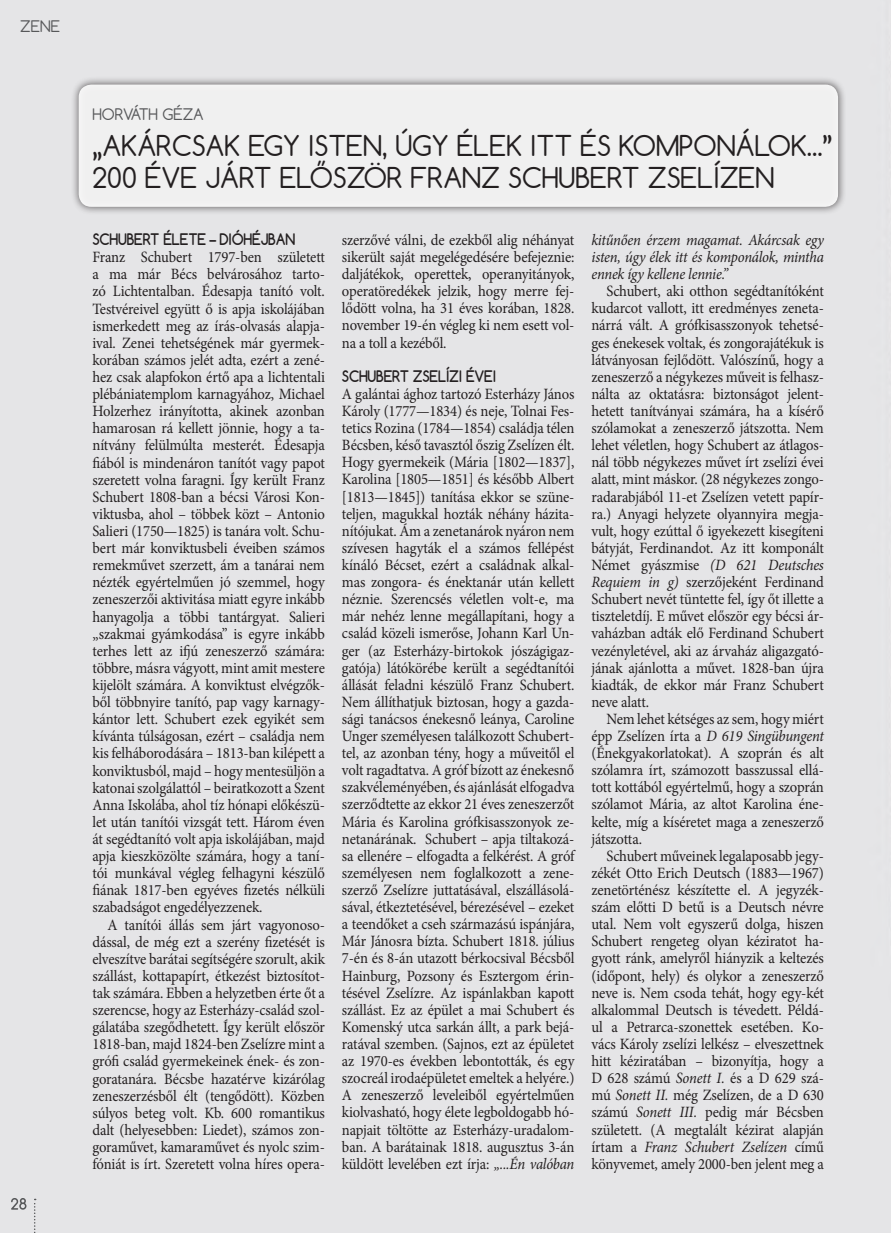
<style>
.page{position:relative;width:891px;height:1233px;background:#fff}
.page>*{position:absolute;margin:0;border:0;box-sizing:border-box;transform-origin:0 0}
.cim{font:27px "Comfortaa";color:#231f20}
.bekezd_nélkul{font:15.75px/17.1px "Minion Pro";letter-spacing:-.01em;color:#231f20;text-align:justify;scale:.93 1}
.szoveg{font:15.75px/17.1px "Minion Pro";letter-spacing:-.01em;color:#231f20;text-align:justify;scale:.93 1}
.bekezd_nélkul-2{font:italic 15.75px/17.1px "Minion Pro";letter-spacing:-.02em;color:#231f20;text-align:justify;scale:.93 1}
.ALCIM_SZOVEGBEN{font:700 15px "Comfortaa";letter-spacing:-.01em;color:#231f20;scale:.93 1}
.szerzo{font:15px "Comfortaa";color:#57585a}
.rovat{font:15px "Comfortaa";color:#57585a}
.s1{font-style:italic}
</style>
<div class="page">
<div style="left:71px;top:77px;width:775px;height:138px;background:#231f20;opacity:.75"></div>
<div style="left:79px;top:85px;width:759px;height:122px;background:#f0f0f0;border-radius:13px"></div>
<svg style="left:11px;top:1197px;width:15px;height:12px"></svg>
<svg style="left:34px;top:1198px;width:2px;height:35px"></svg>
<p class="rovat" style="left:20px;top:17px;width:41px">ZENE</p>
<p class="szerzo" style="left:93px;top:104px;width:113px">HORVÁTH GÉZA</p>
<p class="cim" style="left:93px;top:128px;width:742px">„AKÁRCSAK EGY ISTEN, ÚGY ÉLEK ITT ÉS KOMPONÁLOK...”</p>
<p class="cim" style="left:93px;top:161px;width:683px">200 ÉVE JÁRT ELŐSZÖR FRANZ SCHUBERT ZSELÍZEN</p>
<p class="ALCIM_SZOVEGBEN" style="left:93px;top:230px;width:219px">SCHUBERT ÉLETE – DIÓHÉJBAN</p>
<p class="bekezd_nélkul" style="left:93px;top:249px;width:251px">Franz Schubert 1797-ben született a ma már Bécs belvárosához tarto&shy;zó Lichtentalban. Édesapja tanító volt.<br>Testvéreivel együtt ő is apja iskolájában ismerkedett meg az írás-olvasás alapja&shy;ival. Zenei tehetségének már gyermek&shy;korában számos jelét adta, ezért a zené&shy;hez csak alapfokon értő apa a lichtentali plébániatemplom karnagyához, Michael Holzerhez irányította, akinek azonban hamarosan rá kellett jönnie, hogy a ta&shy;nítvány felülmúlta mesterét. Édesapja fiából is mindenáron tanítót vagy papot szeretett volna faragni. Így került Franz Schubert 1808-ban a bécsi Városi Kon&shy;viktusba, ahol – többek közt – Antonio Salieri (1750—1825) is tanára volt. Schu&shy;bert már konviktusbeli éveiben számos remekművet szerzett, ám a tanárai nem nézték egyértelműen jó szemmel, hogy zeneszerzői aktivitása miatt egyre inkább hanyagolja a többi tantárgyat. Salieri „szakmai gyámkodása” is egyre inkább terhes lett az ifjú zeneszerző számára: többre, másra vágyott, mint amit mestere kijelölt számára. A konviktust elvégzők&shy;ből többnyire tanító, pap vagy karnagy&shy;kántor lett. Schubert ezek egyikét sem kívánta túlságosan, ezért – családja nem kis felháborodására – 1813-ban kilépett a konviktusból, majd – hogy mentesüljön a katonai szolgálattól – beiratkozott a Szent Anna Iskolába, ahol tíz hónapi előkészü&shy;let után tanítói vizsgát tett. Három éven át segédtanító volt apja iskolájában, majd apja kieszközölte számára, hogy a taní&shy;tói munkával végleg felhagyni készülő fiának 1817-ben egyéves fizetés nélküli szabadságot engedélyezzenek.</p>
<p class="szoveg" style="left:93px;top:916px;width:251px;text-indent:15px">A tanítói állás sem járt vagyonoso&shy;dással, de még ezt a szerény fizetését is elveszítve barátai segítségére szorult, akik szállást, kottapapírt, étkezést biztosítot&shy;tak számára. Ebben a helyzetben érte őt a szerencse, hogy az Esterházy-család szol&shy;gálatába szegődhetett. Így került először 1818-ban, majd 1824-ben Zselízre mint a grófi család gyermekeinek ének- és zon&shy;goratanára. Bécsbe hazatérve kizárólag zeneszerzésből élt (tengődött). Közben súlyos beteg volt. Kb. 600 romantikus dalt (helyesebben: Liedet), számos zon&shy;goraművet, kamaraművet és nyolc szim&shy;fóniát is írt. Szeretett volna híres opera-</p>
<p class="szoveg" style="left:342px;top:231px;width:251px">szerzővé válni, de ezekből alig néhányat sikerült saját megelégedésére befejeznie: daljátékok, operettek, operanyitányok, operatöredékek jelzik, hogy merre fej&shy;lődött volna, ha 31 éves korában, 1828. november 19-én végleg ki nem esett vol&shy;na a toll a kezéből.</p>
<p class="ALCIM_SZOVEGBEN" style="left:342px;top:366px;width:167px">SCHUBERT ZSELÍZI ÉVEI</p>
<p class="bekezd_nélkul" style="left:342px;top:385px;width:251px">A galántai ághoz tartozó Esterházy János Károly (1777—1834) és neje, Tolnai Fes&shy;tetics Rozina (1784—1854) családja télen Bécsben, késő tavasztól őszig Zselízen élt.<br>Hogy gyermekeik (Mária [1802—1837], Karolina [1805—1851] és később Albert [1813—1845]) tanítása ekkor se szüne&shy;teljen, magukkal hozták néhány házita&shy;nítójukat. Ám a zenetanárok nyáron nem szívesen hagyták el a számos fellépést kínáló Bécset, ezért a családnak alkal&shy;mas zongora- és énektanár után kellett néznie. Szerencsés véletlen volt-e, ma már nehéz lenne megállapítani, hogy a család közeli ismerőse, Johann Karl Un&shy;ger (az Esterházy-birtokok jószágigaz&shy;gatója) látókörébe került a segédtanítói állását feladni készülő Franz Schubert.<br>Nem állíthatjuk biztosan, hogy a gazda&shy;sági tanácsos énekesnő leánya, Caroline Unger személyesen találkozott Schubert&shy;tel, az azonban tény, hogy a műveitől el volt ragadtatva. A gróf bízott az énekesnő szakvéleményében, és ajánlását elfogadva szerződtette az ekkor 21 éves zeneszerzőt Mária és Karolina grófkisasszonyok ze&shy;netanárának. Schubert – apja tiltakozá&shy;sa ellenére – elfogadta a felkérést. A gróf személyesen nem foglalkozott a zene&shy;szerző Zselízre juttatásával, elszállásolá&shy;sával, étkeztetésével, bérezésével – ezeket a teendőket a cseh származású ispánjára, Már Jánosra bízta. Schubert 1818. július 7-én és 8-án utazott bérkocsival Bécsből Hainburg, Pozsony és Esztergom érin&shy;tésével Zselízre. Az ispánlakban kapott szállást. Ez az épület a mai Schubert és Komenský utca sarkán állt, a park bejá&shy;ratával szemben. (Sajnos, ezt az épületet az 1970-es években lebontották, és egy szocreál irodaépületet emeltek a helyére.)<br>A zeneszerző leveleiből egyértelműen kiolvasható, hogy élete legboldogabb hó&shy;napjait töltötte az Esterházy-uradalom&shy;ban. A barátainak 1818. augusztus 3-án küldött levelében ezt írja: <span class="s1">„...Én valóban</span></p>
<p class="bekezd_nélkul-2" style="left:591px;top:231px;width:251px">kitűnően érzem magamat. Akárcsak egy isten, úgy élek itt és komponálok, mintha ennek így kellene lennie.”</p>
<p class="szoveg" style="left:591px;top:283px;width:251px;text-indent:15px">Schubert, aki otthon segédtanítóként kudarcot vallott, itt eredményes zeneta&shy;nárrá vált. A grófkisasszonyok tehetsé&shy;ges énekesek voltak, és zongorajátékuk is látványosan fejlődött. Valószínű, hogy a zeneszerző a négykezes műveit is felhasz&shy;nálta az oktatásra: biztonságot jelent&shy;hetett tanítványai számára, ha a kísérő szólamokat a zeneszerző játszotta. Nem lehet véletlen, hogy Schubert az átlagos&shy;nál több négykezes művet írt zselízi évei alatt, mint máskor. (28 négykezes zongo&shy;radarabjából 11-et Zselízen vetett papír&shy;ra.) Anyagi helyzete olyannyira megja&shy;vult, hogy ezúttal ő igyekezett kisegíteni bátyját, Ferdinandot. Az itt komponált Német gyászmise <span class="s1">(D 621 Deutsches Requiem in g)</span> szerzőjeként Ferdinand Schubert nevét tüntette fel, így őt illette a tiszteletdíj. E művet először egy bécsi ár&shy;vaházban adták elő Ferdinand Schubert vezényletével, aki az árvaház aligazgató&shy;jának ajánlotta a művet. 1828-ban újra kiadták, de ekkor már Franz Schubert neve alatt.</p>
<p class="szoveg" style="left:591px;top:710px;width:251px;text-indent:15px">Nem lehet kétséges az sem, hogy miért épp Zselízen írta a <span class="s1">D 619 Singübungent </span>(Énekgyakorlatokat). A szoprán és alt szólamra írt, számozott basszussal ellá&shy;tott kottából egyértelmű, hogy a szoprán szólamot Mária, az altot Karolina éne&shy;kelte, míg a kíséretet maga a zeneszerző játszotta.</p>
<p class="szoveg" style="left:591px;top:847px;width:251px;text-indent:15px">Schubert műveinek legalaposabb jegy&shy;zékét Otto Erich Deutsch (1883—1967) zenetörténész készítette el. A jegyzék&shy;szám előtti D betű is a Deutsch névre utal. Nem volt egyszerű dolga, hiszen Schubert rengeteg olyan kéziratot ha&shy;gyott ránk, amelyről hiányzik a keltezés (időpont, hely) és olykor a zeneszerző neve is. Nem csoda tehát, hogy egy-két alkalommal Deutsch is tévedett. Példá&shy;ul a Petrarca-szonettek esetében. Ko&shy;vács Károly zselízi lelkész – elveszettnek hitt kéziratában – bizonyítja, hogy a D 628 számú <span class="s1">Sonett I.</span> és a D 629 szá&shy;mú <span class="s1">Sonett II.</span> még Zselízen, de a D 630 számú <span class="s1">Sonett III.</span> pedig már Bécsben született. (A megtalált kézirat alapján írtam a <span class="s1">Franz Schubert Zselízen</span> című könyvemet, amely 2000-ben jelent meg a</p>
</div>
